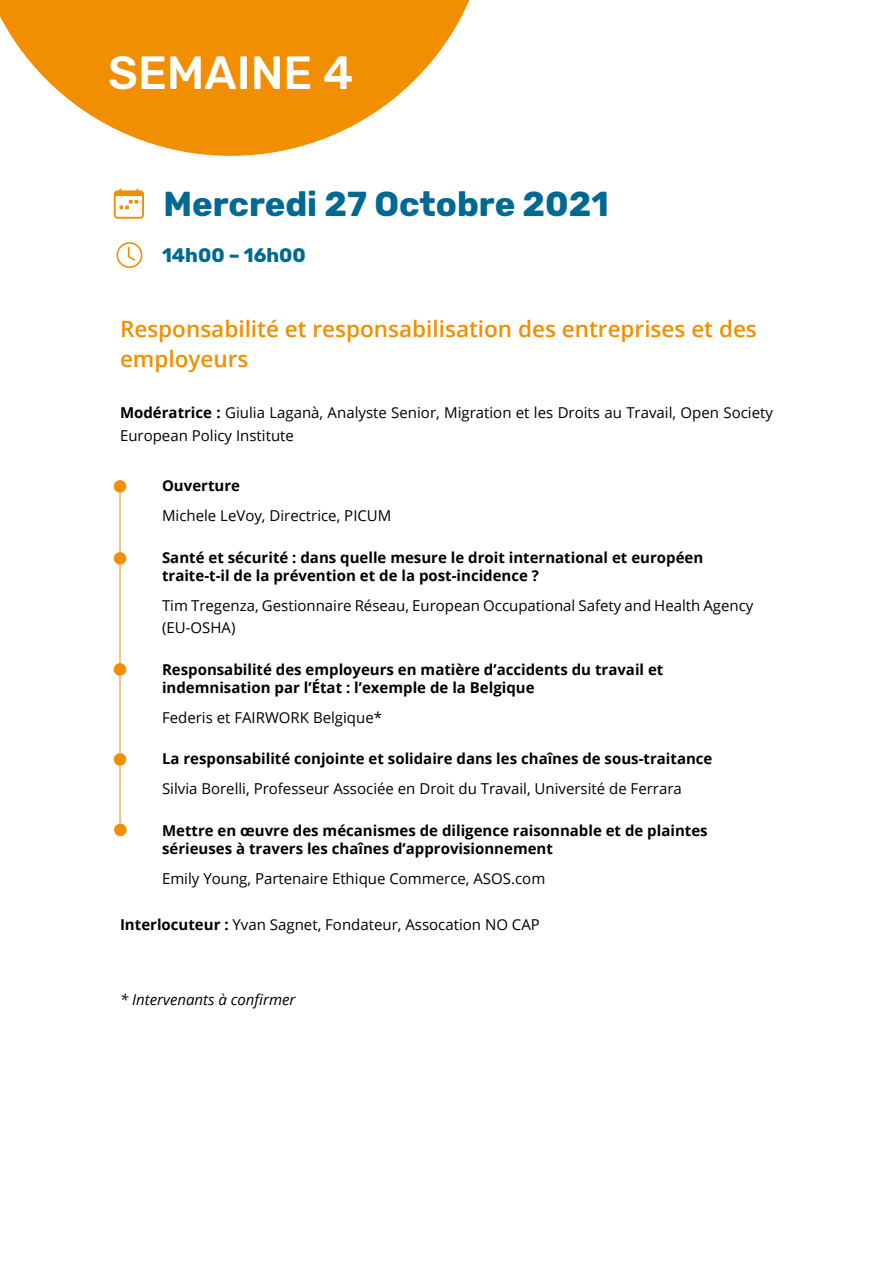
<style>
.page{position:relative;width:893px;height:1263px;background:#fff}
.page>*{position:absolute;margin:0;border:0;box-sizing:border-box;transform-origin:0 0}
.t1{font:500 46.35px "Rubik";color:#fff}
.t2{font:700 34.5px "Rubik";color:#006993}
.t3{font:600 22.5px/30px "Open Sans";color:#f18f01}
.t4{font:700 19.5px "Rubik";color:#006993}
.t5{font:15px/22.5px "Open Sans";color:#000}
.t6{font:700 15px/18px "Open Sans";color:#000}
.t7{font:italic 15px "Open Sans";color:#000}
.s1{font-weight:700}
</style>
<div class="page">
<svg style="left:0;top:0;width:470px;height:156px;fill:#f18f01"></svg>
<svg style="left:117px;top:242px;width:25px;height:26px"></svg>
<hr style="left:120px;top:486px;width:1px;height:343px;background:#f18f01">
<div style="left:114px;top:481px;width:12px;height:11px;background:#f18f01;border-radius:50%"></div>
<div style="left:114px;top:480px;width:12px;height:13px;border:2px solid #f18f01;border-radius:50%"></div>
<div style="left:114px;top:553px;width:12px;height:11px;background:#f18f01;border-radius:50%"></div>
<div style="left:114px;top:552px;width:12px;height:13px;border:2px solid #f18f01;border-radius:50%"></div>
<div style="left:114px;top:664px;width:12px;height:11px;background:#f18f01;border-radius:50%"></div>
<div style="left:114px;top:663px;width:12px;height:13px;border:2px solid #f18f01;border-radius:50%"></div>
<div style="left:114px;top:754px;width:12px;height:11px;background:#f18f01;border-radius:50%"></div>
<div style="left:114px;top:753px;width:12px;height:13px;border:2px solid #f18f01;border-radius:50%"></div>
<div style="left:115px;top:824px;width:11px;height:11px;background:#f18f01;border-radius:50%"></div>
<div style="left:114px;top:824px;width:13px;height:12px;border:2px solid #f18f01;border-radius:50%"></div>
<svg style="left:114px;top:188px;width:30px;height:31px"></svg>
<h1 class="t1" style="left:108px;top:46px;width:247px">SEMAINE 4</h1>
<h2 class="t2" style="left:164px;top:184px;width:447px">Mercredi 27 Octobre 2021</h2>
<h3 class="t4" style="left:162px;top:244px;width:145px">14h00 – 16h00</h3>
<h3 class="t3" style="left:120px;top:313px;width:638px">Responsabilité et responsabilisation des entreprises et des employeurs</h3>
<p class="t5" style="left:120px;top:401px;width:654px"><span class="s1">Modératrice :</span> Giulia Laganà, Analyste Senior, Migration et les Droits au Travail, Open Society<br>European Policy Institute</p>
<p class="t6" style="left:162px;top:476px;width:80px">Ouverture</p>
<p class="t5" style="left:162px;top:504px;width:231px">Michele LeVoy, Directrice, PICUM</p>
<p class="t6" style="left:162px;top:548px;width:543px">Santé et sécurité : dans quelle mesure le droit international et européen traite-t-il de la prévention et de la post-incidence ?</p>
<p class="t5" style="left:162px;top:593px;width:593px">Tim Tregenza, Gestionnaire Réseau, European Occupational Safety and Health Agency (EU-OSHA)</p>
<p class="t6" style="left:162px;top:660px;width:503px">Responsabilité des employeurs en matière d’accidents du travail et indemnisation par l’État : l’exemple de la Belgique</p>
<p class="t5" style="left:162px;top:705px;width:222px">Federis et FAIRWORK Belgique*</p>
<p class="t6" style="left:162px;top:749px;width:552px">La responsabilité conjointe et solidaire dans les chaînes de sous-traitance</p>
<p class="t5" style="left:162px;top:777px;width:521px">Silvia Borelli, Professeur Associée en Droit du Travail, Université de Ferrara</p>
<p class="t6" style="left:162px;top:821px;width:547px">Mettre en œuvre des mécanismes de diligence raisonnable et de plaintes sérieuses à travers les chaînes d’approvisionnement</p>
<p class="t5" style="left:162px;top:866px;width:385px">Emily Young, Partenaire Ethique Commerce, ASOS.com</p>
<p class="t5" style="left:120px;top:913px;width:421px"><span class="s1">Interlocuteur :</span> Yvan Sagnet, Fondateur, Assocation NO CAP</p>
<p class="t7" style="left:120px;top:989px;width:177px">* Intervenants à confirmer</p>
</div>
